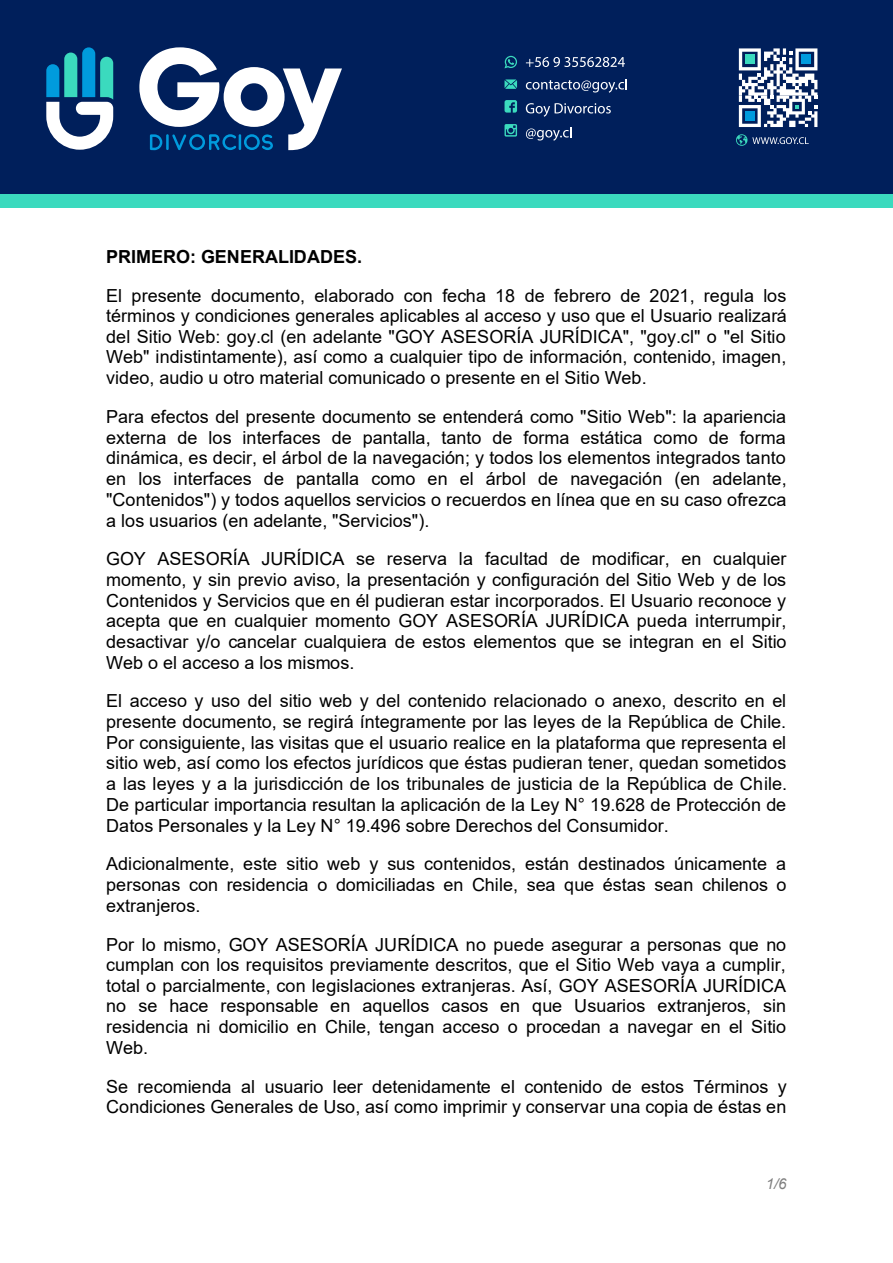
<style>
.page{position:relative;width:893px;height:1263px;background:#fff}
.page>*{position:absolute;margin:0;border:0;box-sizing:border-box;transform-origin:0 0}
.t1{font:18px/20.7px "Arial";letter-spacing:.005em;color:#000;text-align:justify}
.t2{font:700 18px "Arial";color:#000}
.t3{font:italic 15px "Arial";color:#808080}
</style>
<div class="page">
<div style="left:0;top:0;width:893px;height:194px;background:#001f5b"></div>
<div style="left:0;top:194px;width:893px;height:13px;background:#3bdabe"></div>
<svg style="left:526px;top:57px;width:99px;height:10px"></svg>
<svg style="left:526px;top:79px;width:101px;height:14px"></svg>
<svg style="left:526px;top:103px;width:85px;height:14px"></svg>
<svg style="left:526px;top:127px;width:46px;height:14px"></svg>
<svg style="left:504px;top:56px;width:13px;height:12px"></svg>
<svg style="left:504px;top:100px;width:13px;height:13px"></svg>
<svg style="left:504px;top:124px;width:13px;height:13px"></svg>
<svg style="left:504px;top:79px;width:13px;height:10px"></svg>
<svg style="left:736px;top:134px;width:73px;height:12px"></svg>
<svg style="left:739px;top:48px;width:78px;height:79px"></svg>
<div style="left:745px;top:55px;width:9px;height:9px;background:#3bdabe"></div>
<div style="left:802px;top:55px;width:9px;height:9px;background:#009bdd"></div>
<div style="left:745px;top:111px;width:9px;height:10px;background:#009bdd"></div>
<svg style="left:139px;top:47px;width:203px;height:103px"></svg>
<svg style="left:46px;top:47px;width:67px;height:103px"></svg>
<p class="t2" style="left:106px;top:244px;width:258px">PRIMERO: GENERALIDADES.</p>
<p class="t1" style="left:106px;top:285px;width:682px">El presente documento, elaborado con fecha 18 de febrero de 2021, regula los términos y condiciones generales aplicables al acceso y uso que el Usuario realizará del Sitio Web: goy.cl (en adelante "GOY ASESORÍA JURÍDICA", "goy.cl" o "el Sitio Web" indistintamente), así como a cualquier tipo de información, contenido, imagen, video, audio u otro material comunicado o presente en el Sitio Web.</p>
<p class="t1" style="left:106px;top:406px;width:682px">Para efectos del presente documento se entenderá como "Sitio Web": la apariencia externa de los interfaces de pantalla, tanto de forma estática como de forma dinámica, es decir, el árbol de la navegación; y todos los elementos integrados tanto en los interfaces de pantalla como en el árbol de navegación (en adelante, "Contenidos") y todos aquellos servicios o recuerdos en línea que en su caso ofrezca a los usuarios (en adelante, "Servicios").</p>
<p class="t1" style="left:106px;top:548px;width:682px">GOY ASESORÍA JURÍDICA se reserva la facultad de modificar, en cualquier momento, y sin previo aviso, la presentación y configuración del Sitio Web y de los Contenidos y Servicios que en él pudieran estar incorporados. El Usuario reconoce y acepta que en cualquier momento GOY ASESORÍA JURÍDICA pueda interrumpir, desactivar y/o cancelar cualquiera de estos elementos que se integran en el Sitio Web o el acceso a los mismos.</p>
<p class="t1" style="left:106px;top:691px;width:683px">El acceso y uso del sitio web y del contenido relacionado o anexo, descrito en el presente documento, se regirá íntegramente por las leyes de la República de Chile.<br>Por consiguiente, las visitas que el usuario realice en la plataforma que representa el sitio web, así como los efectos jurídicos que éstas pudieran tener, quedan sometidos a las leyes y a la jurisdicción de los tribunales de justicia de la República de Chile.<br>De particular importancia resultan la aplicación de la Ley N° 19.628 de Protección de Datos Personales y la Ley N° 19.496 sobre Derechos del Consumidor.</p>
<p class="t1" style="left:106px;top:853px;width:682px">Adicionalmente, este sitio web y sus contenidos, están destinados únicamente a personas con residencia o domiciliadas en Chile, sea que éstas sean chilenos o extranjeros.</p>
<p class="t1" style="left:106px;top:934px;width:681px">Por lo mismo, GOY ASESORÍA JURÍDICA no puede asegurar a personas que no cumplan con los requisitos previamente descritos, que el Sitio Web vaya a cumplir, total o parcialmente, con legislaciones extranjeras. Así, GOY ASESORÍA JURÍDICA no se hace responsable en aquellos casos en que Usuarios extranjeros, sin residencia ni domicilio en Chile, tengan acceso o procedan a navegar en el Sitio Web.</p>
<p class="t1" style="left:106px;top:1076px;width:682px">Se recomienda al usuario leer detenidamente el contenido de estos Términos y<br>Condiciones Generales de Uso, así como imprimir y conservar una copia de éstas en</p>
<p class="t3" style="left:766px;top:1174px;width:22px">1/6</p>
</div>
